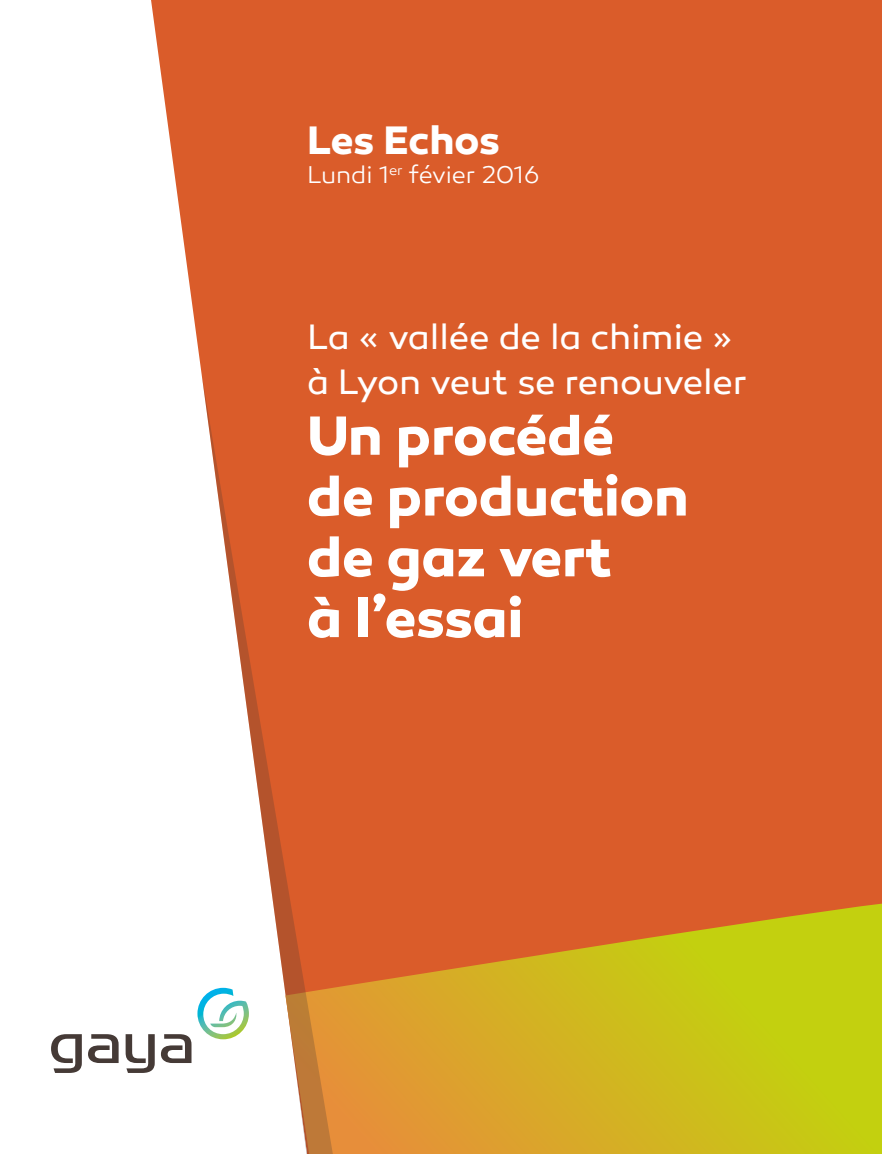
<style>
.page{position:relative;width:882px;height:1154px;background:#fff}
.page>*{position:absolute;margin:0;border:0;box-sizing:border-box;transform-origin:0 0}
.t1{font:700 56.25px/60.8px "Canaro";letter-spacing:-.005em;color:#fff}
.t2{font:700 40.5px "Canaro";letter-spacing:-.01em;color:#fff}
.t3{font:36px/45px "Canaro";letter-spacing:-.005em;color:#fff}
.t4{font:300 24.75px "Canaro";letter-spacing:-.005em;color:#fff}
</style>
<div class="page">
<div style="left:151px;top:0;width:731px;height:1063px;background:#da5c2a"></div>
<svg style="left:333px;top:903px;width:549px;height:250px;background:#d1a920"></svg>
<svg style="left:202px;top:375px;width:131px;height:778px;fill:#da5c2a"></svg>
<svg style="left:294px;top:1057px;width:13px;height:96px"></svg>
<svg style="left:51px;top:1034px;width:31px;height:38px"></svg>
<svg style="left:88px;top:1034px;width:31px;height:28px"></svg>
<svg style="left:126px;top:1034px;width:29px;height:38px"></svg>
<svg style="left:161px;top:987px;width:88px;height:75px"></svg>
<p class="t2" style="left:307px;top:115px;width:195px">Les Echos</p>
<p class="t4" style="left:307px;top:161px;width:234px">Lundi 1<sup>er</sup> févier 2016</p>
<p class="t3" style="left:307px;top:314px;width:442px">La « vallée de la chimie » à Lyon veut se renouveler</p>
<h1 class="t1" style="left:307px;top:405px;width:383px">Un procédé de production de gaz vert<br>à l’essai</h1>
</div>
